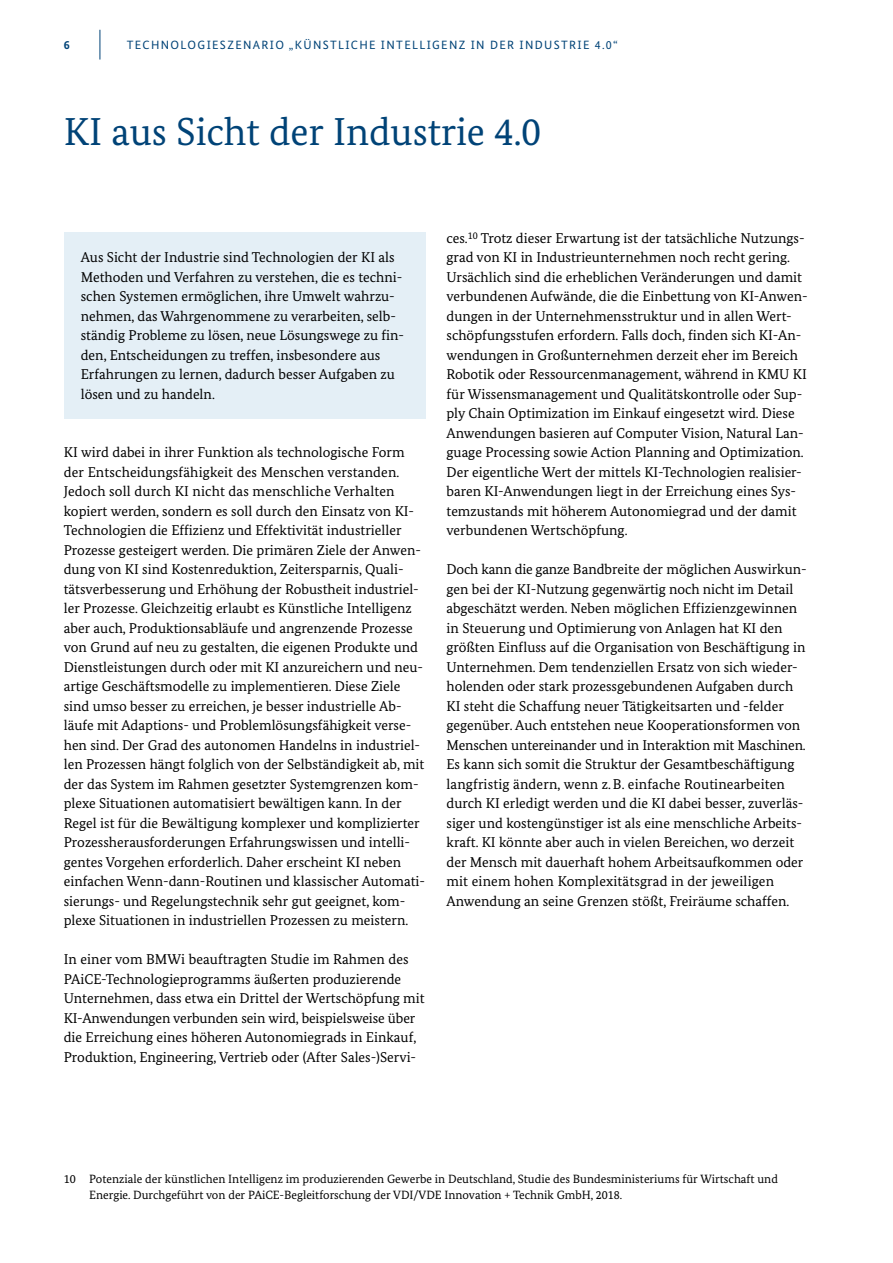
<style>
.page{position:relative;width:893px;height:1263px;background:#fff}
.page>*{position:absolute;margin:0;border:0;box-sizing:border-box;transform-origin:0 0}
.t1{font:39px "Bundes Serif";color:#004377}
.t2{font:14.25px/19.5px "Bundes Serif";color:#000}
.t3{font:12px/15.8px "Bundes Serif";color:#000}
.t4{font:12px "Bundes Sans";letter-spacing:.11em;color:#004377}
.t5{font:700 12px "Bundes Sans";color:#004377}
</style>
<div class="page">
<hr style="left:100px;top:30px;width:1px;height:30px;background:#004377">
<div style="left:64px;top:232px;width:361px;height:186px;background:#e4eff6"></div>
<p class="t5" style="left:64px;top:37px;width:7px">6</p>
<p class="t4" style="left:127px;top:37px;width:492px">TECHNOLOGIESZENARIO „KÜNSTLICHE INTELLIGENZ IN DER INDUSTRIE 4.0“</p>
<h1 class="t1" style="left:64px;top:108px;width:479px">KI aus Sicht der Industrie 4.0</h1>
<p class="t2" style="left:81px;top:248px;width:325px">Aus Sicht der Industrie sind Technologien der KI als Methoden und Verfahren zu verstehen, die es techni&shy;schen Systemen ermöglichen, ihre Umwelt wahrzu&shy;nehmen, das Wahrgenommene zu verarbeiten, selb&shy;ständig Probleme zu lösen, neue Lösungswege zu fin&shy;den, Entscheidungen zu treffen, insbesondere aus Erfahrungen zu lernen, dadurch besser Aufgaben zu lösen und zu handeln.</p>
<p class="t2" style="left:64px;top:443px;width:363px">KI wird dabei in ihrer Funktion als technologische Form der Entscheidungsfähigkeit des Menschen verstanden.<br>Jedoch soll durch KI nicht das menschliche Verhalten kopiert werden, sondern es soll durch den Einsatz von KI-Technologien die Effizienz und Effektivität industrieller Prozesse gesteigert werden. Die primären Ziele der Anwen&shy;dung von KI sind Kostenreduktion, Zeitersparnis, Quali&shy;tätsverbesserung und Erhöhung der Robustheit industriel&shy;ler Prozesse. Gleichzeitig erlaubt es Künstliche Intelligenz aber auch, Produktionsabläufe und angrenzende Prozesse von Grund auf neu zu gestalten, die eigenen Produkte und Dienstleistungen durch oder mit KI anzureichern und neu&shy;artige Geschäftsmodelle zu implementieren. Diese Ziele sind umso besser zu erreichen, je besser industrielle Ab - läufe mit Adaptions- und Problemlösungsfähigkeit verse&shy;hen sind. Der Grad des autonomen Handelns in industriel&shy;len Prozessen hängt folglich von der Selbständigkeit ab, mit der das System im Rahmen gesetzter Systemgrenzen kom&shy;plexe Situationen automatisiert bewältigen kann. In der Regel ist für die Bewältigung komplexer und komplizierter Prozessherausforderungen Erfahrungswissen und intelli&shy;gentes Vorgehen erforderlich. Daher erscheint KI neben einfachen Wenn-dann-Routinen und klassischer Automati&shy;sierungs- und Regelungstechnik sehr gut geeignet, kom&shy;plexe Situationen in industriellen Prozessen zu meistern.</p>
<p class="t2" style="left:64px;top:950px;width:362px">In einer vom BMWi beauftragten Studie im Rahmen des PAiCE-Technologieprogramms äußerten produzierende Unternehmen, dass etwa ein Drittel der Wertschöpfung mit KI-Anwendungen verbunden sein wird, beispielsweise über die Erreichung eines höheren Autonomiegrads in Einkauf, Produktion, Engineering, Vertrieb oder (After Sales-)Servi-</p>
<p class="t2" style="left:446px;top:228px;width:363px">ces.<sup>10</sup> Trotz dieser Erwartung ist der tatsächliche Nutzungs&shy;grad von KI in Industrieunternehmen noch recht gering.<br>Ursächlich sind die erheblichen Veränderungen und damit verbundenen Aufwände, die die Einbettung von KI-Anwen&shy;dungen in der Unternehmensstruktur und in allen Wert&shy;schöpfungsstufen erfordern. Falls doch, finden sich KI-An&shy;wendungen in Großunternehmen derzeit eher im Bereich Robotik oder Ressourcenmanagement, während in KMU KI für Wissensmanagement und Qualitätskontrolle oder Sup&shy;ply Chain Optimization im Einkauf eingesetzt wird. Diese Anwendungen basieren auf Computer Vision, Natural Lan&shy;guage Processing sowie Action Planning and Optimization.<br>Der eigentliche Wert der mittels KI-Technologien realisier&shy;baren KI-Anwendungen liegt in der Erreichung eines Sys&shy;temzustands mit höherem Autonomiegrad und der damit verbundenen Wertschöpfung.</p>
<p class="t2" style="left:446px;top:560px;width:362px">Doch kann die ganze Bandbreite der möglichen Auswirkun&shy;gen bei der KI-Nutzung gegenwärtig noch nicht im Detail abgeschätzt werden. Neben möglichen Effizienzgewinnen in Steuerung und Optimierung von Anlagen hat KI den größten Einfluss auf die Organisation von Beschäftigung in Unternehmen. Dem tendenziellen Ersatz von sich wieder&shy;holenden oder stark prozessgebundenen Aufgaben durch KI steht die Schaffung neuer Tätigkeitsarten und -felder gegenüber. Auch entstehen neue Kooperationsformen von Menschen untereinander und in Interaktion mit Maschinen.<br>Es kann sich somit die Struktur der Gesamtbeschäftigung langfristig ändern, wenn z.B. einfache Routinearbeiten durch KI erledigt werden und die KI dabei besser, zuverläs&shy;siger und kostengünstiger ist als eine menschliche Arbeits&shy;kraft. KI könnte aber auch in vielen Bereichen, wo derzeit der Mensch mit dauerhaft hohem Arbeitsaufkommen oder mit einem hohen Komplexitätsgrad in der jeweiligen Anwendung an seine Grenzen stößt, Freiräume schaffen.</p>
<p class="t3" style="left:89px;top:1171px;width:690px;text-indent:-26px">10 Potenziale der künstlichen Intelligenz im produzierenden Gewerbe in Deutschland, Studie des Bundesministeriums für Wirtschaft und<br>Energie. Durchgeführt von der PAiCE-Begleitforschung der VDI/VDE Innovation + Technik GmbH, 2018.</p>
</div>
